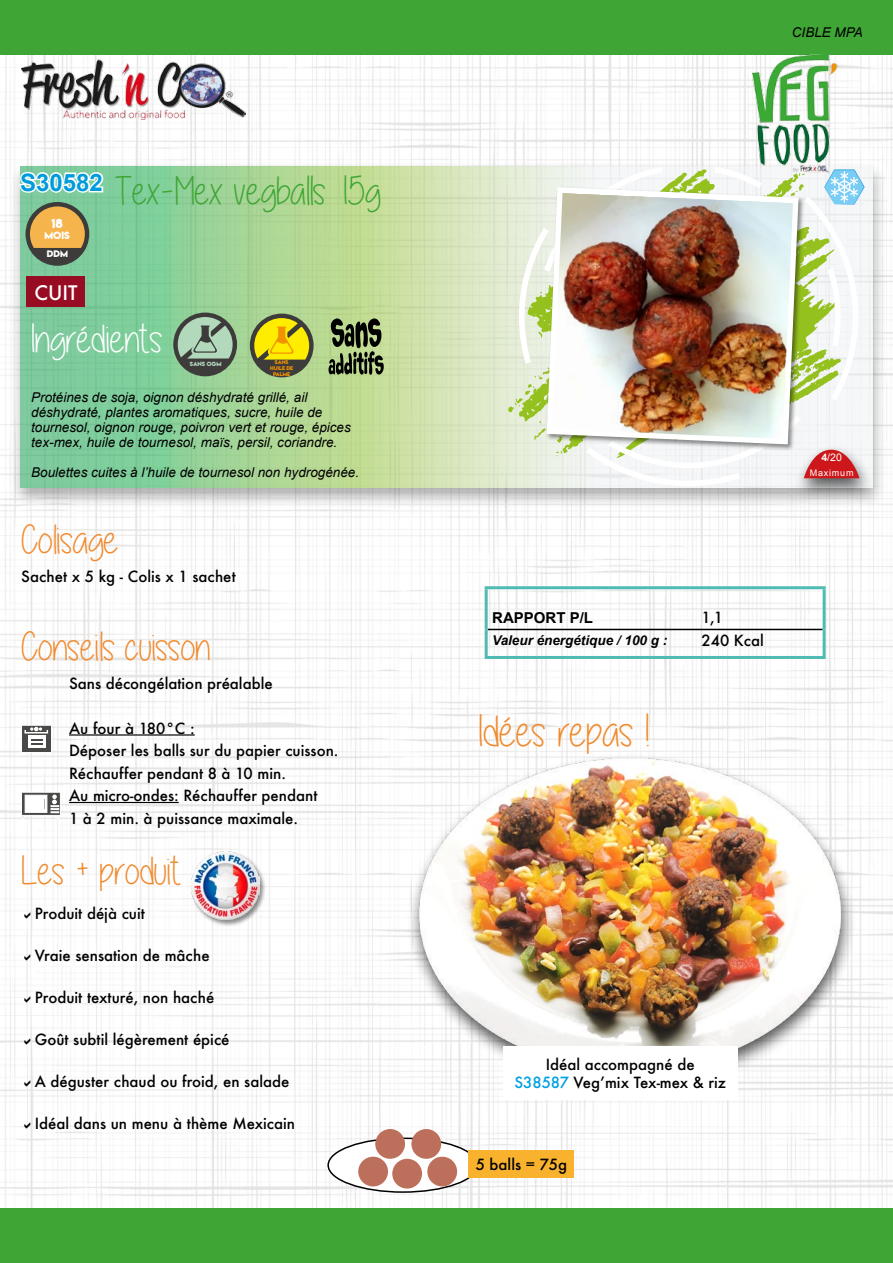
<style>
.page{position:relative;width:893px;height:1263px;background:#fff}
.page>*{position:absolute;margin:0;border:0;box-sizing:border-box;transform-origin:0 0}
.t1{font:45px "Alittlesunshine";color:#f18a2d}
.t2{font:40.5px "Alittlesunshine";color:#f18a2d}
.t3{font:40.5px "Alittlesunshine";color:#3fa535}
.t4{font:40.5px "Alittlesunshine";color:#fff}
.t5{font:700 24px "Arial";color:#009bdc}
.t6{font:500 19.5px "Futura";color:#fff}
.t7{font:500 15px/22.5px "Futura";color:#000}
.t8{font:700 15px "Arial";color:#000}
.t9{font:italic 13.5px/15px "Arial";color:#000}
.t10{font:italic 700 13.5px "Arial";color:#000}
.t11{font:11.7px "Lemon Milkbold";color:#fff}
.t12{font:10.5px "Arial";color:#fff}
.t13{font:9.3px "Lemon Milkbold";color:#fff}
.t14{font:9px "Arial";letter-spacing:.09em;color:#fff}
.t15{font:8.4px "Lemon Milkbold";color:#fff}
.t16{font:5.4px "Lemon Milkbold";color:#b3d9bc}
.t17{font:4.8px/5.8px "Lemon Milkbold";color:#f39200;text-align:center}
.s1{font-weight:700}
.s2{color:#009fe3}
</style>
<div class="page">
<img style="left:0;top:54px;width:893px;height:1155px">
<div style="left:0;top:1209px;width:893px;height:54px;background:#3fa535"></div>
<div style="left:0;top:0;width:893px;height:54px;background:#3fa535"></div>
<div style="left:8px;top:161px;width:880px;height:349px;background:#000;opacity:.65"></div>
<svg style="left:20px;top:166px;width:852px;height:322px"></svg>
<hr style="left:488px;top:629px;width:335px;height:1px;background:#000">
<hr style="left:485px;top:586px;width:341px;height:3px;background:#50bbb2">
<hr style="left:485px;top:589px;width:3px;height:40px;background:#50bbb2">
<hr style="left:823px;top:589px;width:3px;height:40px;background:#50bbb2">
<hr style="left:485px;top:629px;width:3px;height:27px;background:#50bbb2">
<hr style="left:823px;top:629px;width:3px;height:27px;background:#50bbb2">
<hr style="left:485px;top:656px;width:341px;height:3px;background:#50bbb2">
<img style="left:752px;top:55px;width:86px;height:112px">
<img style="left:21px;top:54px;width:224px;height:65px">
<div style="left:407px;top:753px;width:450px;height:339px;background:#000;opacity:.65"></div>
<img style="left:390px;top:756px;width:503px;height:315px">
<div style="left:328px;top:1138px;width:150px;height:54px;background:#fff;border-radius:50%"></div>
<div style="left:327px;top:1137px;width:151px;height:56px;border:2px solid #000;border-radius:50%"></div>
<svg style="left:18px;top:170px;width:87px;height:25px"></svg>
<div style="left:173px;top:313px;width:64px;height:63px;background:#3d3c3b;border-radius:50%"></div>
<svg style="left:178px;top:317px;width:55px;height:45px"></svg>
<hr style="left:69px;top:734px;width:126px;height:1px;background:#000">
<hr style="left:69px;top:802px;width:110px;height:1px;background:#000">
<div style="left:21px;top:725px;width:31px;height:28px;background:#494947;border:1px solid #fff"></div>
<div style="left:24px;top:729px;width:24px;height:4px;border:2px solid #fff"></div>
<div style="left:28px;top:736px;width:18px;height:12px;background:#fff"></div>
<svg style="left:31px;top:727px;width:11px;height:4px"></svg>
<svg style="left:31px;top:739px;width:11px;height:5px"></svg>
<div style="left:469px;top:1150px;width:105px;height:28px;background:#f9b22d"></div>
<div style="left:26px;top:202px;width:63px;height:64px;background:#3d3c3b;border-radius:50%"></div>
<svg style="left:30px;top:206px;width:55px;height:42px"></svg>
<svg style="left:328px;top:318px;width:56px;height:57px"></svg>
<div style="left:250px;top:314px;width:64px;height:63px;background:#3d3c3b;border-radius:50%"></div>
<svg style="left:254px;top:318px;width:55px;height:45px"></svg>
<div style="left:27px;top:276px;width:58px;height:31px;background:#980c23"></div>
<svg style="left:21px;top:792px;width:40px;height:24px"></svg>
<div style="left:25px;top:795px;width:22px;height:17px;background:#fff;border:1px solid #fff"></div>
<svg style="left:44px;top:795px;width:15px;height:24px"></svg>
<div style="left:792px;top:444px;width:82px;height:56px;background:#000;opacity:.65"></div>
<svg style="left:508px;top:167px;width:357px;height:319px"></svg>
<div style="left:358px;top:1157px;width:30px;height:29px;background:#bc6f5a;border-radius:50%"></div>
<div style="left:375px;top:1129px;width:30px;height:30px;background:#bc6f5a;border-radius:50%"></div>
<div style="left:427px;top:1157px;width:30px;height:29px;background:#bc6f5a;border-radius:50%"></div>
<div style="left:411px;top:1129px;width:30px;height:30px;background:#bc6f5a;border-radius:50%"></div>
<div style="left:392px;top:1159px;width:30px;height:29px;background:#bc6f5a;border-radius:50%"></div>
<div style="left:190px;top:851px;width:76px;height:76px;background:#000;opacity:.45"></div>
<img style="left:191px;top:852px;width:68px;height:68px">
<div style="left:503px;top:1046px;width:235px;height:53px;background:#fff"></div>
<div style="left:546px;top:186px;width:259px;height:265px;background:#000;opacity:.45"></div>
<img style="left:544px;top:184px;width:257px;height:263px">
<svg style="left:25px;top:912px;width:6px;height:7px"></svg>
<svg style="left:25px;top:954px;width:6px;height:7px"></svg>
<svg style="left:25px;top:996px;width:6px;height:7px"></svg>
<svg style="left:25px;top:1038px;width:6px;height:7px"></svg>
<svg style="left:25px;top:1080px;width:6px;height:7px"></svg>
<svg style="left:25px;top:1122px;width:6px;height:7px"></svg>
<h3 class="t5" style="left:20px;top:166px;width:84px">S30582</h3>
<p class="t11" style="left:51px;top:215px;width:13px">18</p>
<p class="t13" style="left:44px;top:229px;width:27px">MOIS</p>
<p class="t15" style="left:47px;top:248px;width:22px">DDM</p>
<h3 class="t6" style="left:34px;top:279px;width:45px">cuit</h3>
<h2 class="t3" style="left:116px;top:169px;width:266px">Tex-Mex vegballs 15g</h2>
<h2 class="t4" style="left:31px;top:317px;width:133px">Ingrédients</h2>
<p class="t16" style="left:190px;top:360px;width:33px">SANS OGM</p>
<p class="t17" style="left:270px;top:359px;width:24px">SANS<br>HUILE DE<br>PALME</p>
<p class="t9" style="left:31px;top:390px;width:321px">Protéines de soja, oignon déshydraté grillé, ail déshydraté, plantes aromatiques, sucre, huile de tournesol, oignon rouge, poivron vert et rouge, épices tex-mex, huile de tournesol, maïs, persil, coriandre.</p>
<p class="t9" style="left:31px;top:465px;width:329px">Boulettes cuites à l’huile de tournesol non hydrogénée.</p>
<h2 class="t2" style="left:21px;top:519px;width:99px">Colisage</h2>
<p class="t7" style="left:21px;top:565px;width:216px">Sachet x 5 kg - Colis x 1 sachet</p>
<h2 class="t2" style="left:21px;top:626px;width:191px">Conseils cuisson</h2>
<p class="t7" style="left:69px;top:671px;width:205px">Sans décongélation préalable</p>
<p class="t7" style="left:69px;top:716px;width:271px">Au four à 180°C :<br>Déposer les balls sur du papier cuisson.<br>Réchauffer pendant 8 à 10 min.<br>Au micro-ondes: Réchauffer pendant<br>1 à 2 min. à puissance maximale.</p>
<h2 class="t2" style="left:21px;top:849px;width:162px">Les + produit</h2>
<p class="t7" style="left:35px;top:902px;width:112px">Produit déjà cuit</p>
<p class="t7" style="left:35px;top:944px;width:176px">Vraie sensation de mâche</p>
<p class="t7" style="left:35px;top:986px;width:181px">Produit texturé, non haché</p>
<p class="t7" style="left:35px;top:1028px;width:196px">Goût subtil légèrement épicé</p>
<p class="t7" style="left:35px;top:1070px;width:256px">A déguster chaud ou froid, en salade</p>
<p class="t7" style="left:35px;top:1112px;width:262px">Idéal dans un menu à thème Mexicain</p>
<p class="t9" style="left:792px;top:25px;width:73px">CIBLE MPA</p>
<p class="t12" style="left:821px;top:450px;width:22px"><span class="s1">4</span>/20</p>
<p class="t14" style="left:810px;top:466px;width:45px">Maximum</p>
<p class="t8" style="left:492px;top:607px;width:102px">RAPPORT P/L</p>
<p class="t10" style="left:492px;top:631px;width:177px">Valeur énergétique / 100 g :</p>
<h1 class="t1" style="left:478px;top:708px;width:173px">Idées repas !</h1>
<p class="t7" style="left:702px;top:606px;width:64px">1,1<br>240 Kcal</p>
<p class="t7" style="left:514px;top:1055px;width:213px;line-height:18px;text-align:center">Idéal accompagné de<br><span class="s2">S38587</span> Veg’mix Tex-mex &amp; riz</p>
<p class="t7" style="left:476px;top:1153px;width:93px">5 balls = 75g</p>
</div>
